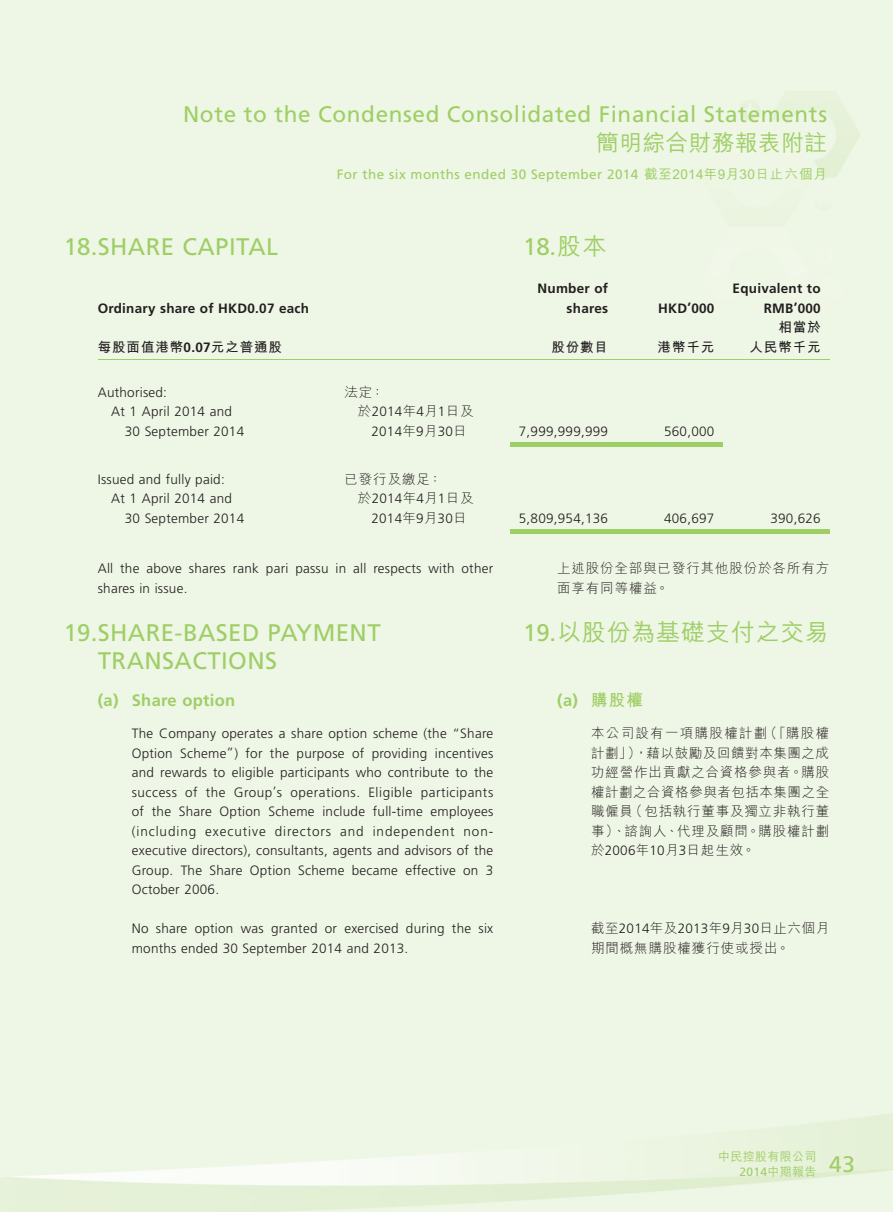
<style>
.page{position:relative;width:893px;height:1212px;background:#eef6e5}
.page>*{position:absolute;margin:0;border:0;box-sizing:border-box;transform-origin:0 0}
.t1{font:24px/28.5px "Frutiger LT Std";letter-spacing:.02em;color:#9fce66}
.t2{font:24px "M Hei HK Medium E Ten B5 H";letter-spacing:.035em;color:#9fce66}
.t3{font:22.5px "Frutiger LT Std";letter-spacing:.03em;color:#9fce66}
.t4{font:22.5px "M Hei HK Medium E Ten B5 H";letter-spacing:.03em;color:#9fce66}
.t5{font:700 16.5px "Frutiger LT Std";letter-spacing:.02em;color:#9fce66}
.t6{font:300 13.5px/19.5px "Frutiger LT Std";letter-spacing:.02em;color:#231f20}
.t7{font:13.5px/19.5px "M Hei HK Light E Ten B5 H";letter-spacing:.065em;color:#231f20}
.t8{font:700 13.5px/19.5px "Frutiger LT Std";letter-spacing:.02em;color:#231f20;text-align:right}
.t9{font:13.5px "Frutiger LT Std";letter-spacing:.03em;color:#9fce66}
.t10{font:13.5px/19.5px "M Hei HK Bold E Ten B5 H";letter-spacing:.07em;color:#231f20;text-align:right}
.t11{font:12px "M Hei HK Medium E Ten B5 H";letter-spacing:.03em;color:#9fce66}
.t12{font:12px "Frutiger LT Std";color:#9fce66}
.s1{font-family:"M Hei HK Medium E Ten B5 H"}
.s2{font-family:"Frutiger LT Std";font-weight:700}
.s3{font-family:"M Hei HK Light E Ten B5 H";font-weight:400}
.s4{font-family:"Frutiger LT Std"}
.s5{font-family:"M Hei HK Bold E Ten B5 H";font-weight:400}
.s6{font-family:"Frutiger LT Std";font-weight:300}
</style>
<div class="page">
<img style="left:0;top:1113px;width:893px;height:99px">
<hr style="left:98px;top:359px;width:246px;height:1px;background:#9fce66">
<hr style="left:344px;top:359px;width:166px;height:1px;background:#9fce66">
<hr style="left:510px;top:359px;width:107px;height:1px;background:#9fce66">
<hr style="left:617px;top:359px;width:106px;height:1px;background:#9fce66">
<hr style="left:723px;top:359px;width:106px;height:1px;background:#9fce66">
<hr style="left:510px;top:442px;width:107px;height:4px;background:#9fce66">
<hr style="left:617px;top:442px;width:106px;height:4px;background:#9fce66">
<hr style="left:510px;top:529px;width:107px;height:4px;background:#9fce66">
<hr style="left:617px;top:529px;width:106px;height:4px;background:#9fce66">
<hr style="left:723px;top:529px;width:106px;height:4px;background:#9fce66">
<h2 class="t3" style="left:183px;top:104px;width:645px">Note to the Condensed Consolidated Financial Statements</h2>
<h2 class="t4" style="left:596px;top:134px;width:232px">簡明綜合財務報表附註</h2>
<p class="t9" style="left:337px;top:167px;width:492px">For the six months ended 30 September 2014 <span class="s1">截至2014年9月30日止六個月</span></p>
<h1 class="t1" style="left:64px;top:234px;width:216px">18. SHARE CAPITAL</h1>
<p class="t8" style="left:98px;top:299px;width:213px">Ordinary share of HKD0.07 each</p>
<h1 class="t1" style="left:523px;top:234px;width:85px">18. <span class="s1">股本</span></h1>
<p class="t8" style="left:537px;top:279px;width:72px">Number of shares</p>
<p class="t8" style="left:658px;top:299px;width:58px">HKD’000</p>
<p class="t10" style="left:98px;top:339px;width:186px">每股面值港幣<span class="s2">0.07</span>元之普通股</p>
<p class="t10" style="left:551px;top:339px;width:58px">股份數目</p>
<p class="t10" style="left:658px;top:339px;width:58px">港幣千元</p>
<p class="t6" style="left:98px;top:383px;width:71px">Authorised:</p>
<p class="t7" style="left:344px;top:384px;width:41px">法定：</p>
<p class="t6" style="left:125px;top:402px;width:121px;text-indent:-14px">At 1 April 2014 and<br>30 September 2014</p>
<p class="t6" style="left:358px;top:402px;width:117px;text-align:center"><span class="s3">於</span>2014<span class="s3">年</span>4<span class="s3">月</span>1<span class="s3">日及<br></span>2014<span class="s3">年</span>9<span class="s3">月</span>30<span class="s3">日</span></p>
<p class="t6" style="left:519px;top:422px;width:91px">7,999,999,999</p>
<p class="t6" style="left:664px;top:422px;width:52px">560,000</p>
<p class="t8" style="left:733px;top:279px;width:90px">Equivalent to<br>RMB’000</p>
<p class="t10" style="left:749px;top:319px;width:73px">相當於<br>人民幣千元</p>
<p class="t6" style="left:98px;top:470px;width:128px">Issued and fully paid:</p>
<p class="t7" style="left:344px;top:471px;width:99px">已發行及繳足：</p>
<p class="t6" style="left:125px;top:489px;width:121px;text-indent:-14px">At 1 April 2014 and<br>30 September 2014</p>
<p class="t6" style="left:358px;top:489px;width:117px;text-align:center"><span class="s3">於</span>2014<span class="s3">年</span>4<span class="s3">月</span>1<span class="s3">日及<br></span>2014<span class="s3">年</span>9<span class="s3">月</span>30<span class="s3">日</span></p>
<p class="t6" style="left:98px;top:559px;width:397px">All the above shares rank pari passu in all respects with other shares in issue.</p>
<h1 class="t1" style="left:98px;top:619px;width:284px;text-indent:-34px">19. SHARE-BASED PAYMENT<br>TRANSACTIONS</h1>
<p class="t5" style="left:98px;top:692px;width:139px">(a) Share option</p>
<p class="t6" style="left:132px;top:724px;width:363px;text-align:justify">The Company operates a share option scheme (the “Share Option Scheme”) for the purpose of providing incentives and rewards to eligible participants who contribute to the success of the Group’s operations. Eligible participants of the Share Option Scheme include full-time employees (including executive directors and independent non&shy;executive directors), consultants, agents and advisors of the Group. The Share Option Scheme became effective on 3<br>October 2006.</p>
<p class="t6" style="left:132px;top:919px;width:363px">No share option was granted or exercised during the six months ended 30 September 2014 and 2013.</p>
<p class="t6" style="left:519px;top:509px;width:91px">5,809,954,136</p>
<p class="t6" style="left:664px;top:509px;width:52px">406,697</p>
<p class="t6" style="left:770px;top:509px;width:52px">390,626</p>
<p class="t7" style="left:557px;top:560px;width:274px">上述股份全部與已發行其他股份於各所有方面享有同等權益。</p>
<h1 class="t2" style="left:523px;top:623px;width:308px"><span class="s4">19.</span> 以股份為基礎支付之交易</h1>
<p class="t5" style="left:557px;top:692px;width:88px">(a) <span class="s5">購股權</span></p>
<p class="t7" style="left:591px;top:725px;width:240px;text-align:justify">本公司設有一項購股權計劃（「購股權計劃」），藉以鼓勵及回饋對本集團之成功經營作出貢獻之合資格參與者。購股權計劃之合資格參與者包括本集團之全職僱員（包括執行董事及獨立非執行董事）、諮詢人、代理及顧問。購股權計劃於<span class="s6">2006</span>年<span class="s6">10</span>月<span class="s6">3</span>日起生效。</p>
<p class="t7" style="left:591px;top:920px;width:240px">截至<span class="s6">2014</span>年及<span class="s6">2013</span>年<span class="s6">9</span>月<span class="s6">30</span>日止六個月期間概無購股權獲行使或授出。</p>
<p class="t11" style="left:718px;top:1152px;width:100px">中民控股有限公司</p>
<p class="t12" style="left:739px;top:1166px;width:79px">2014<span class="s1">中期報告</span></p>
<h2 class="t3" style="left:829px;top:1153px;width:27px">43</h2>
</div>
